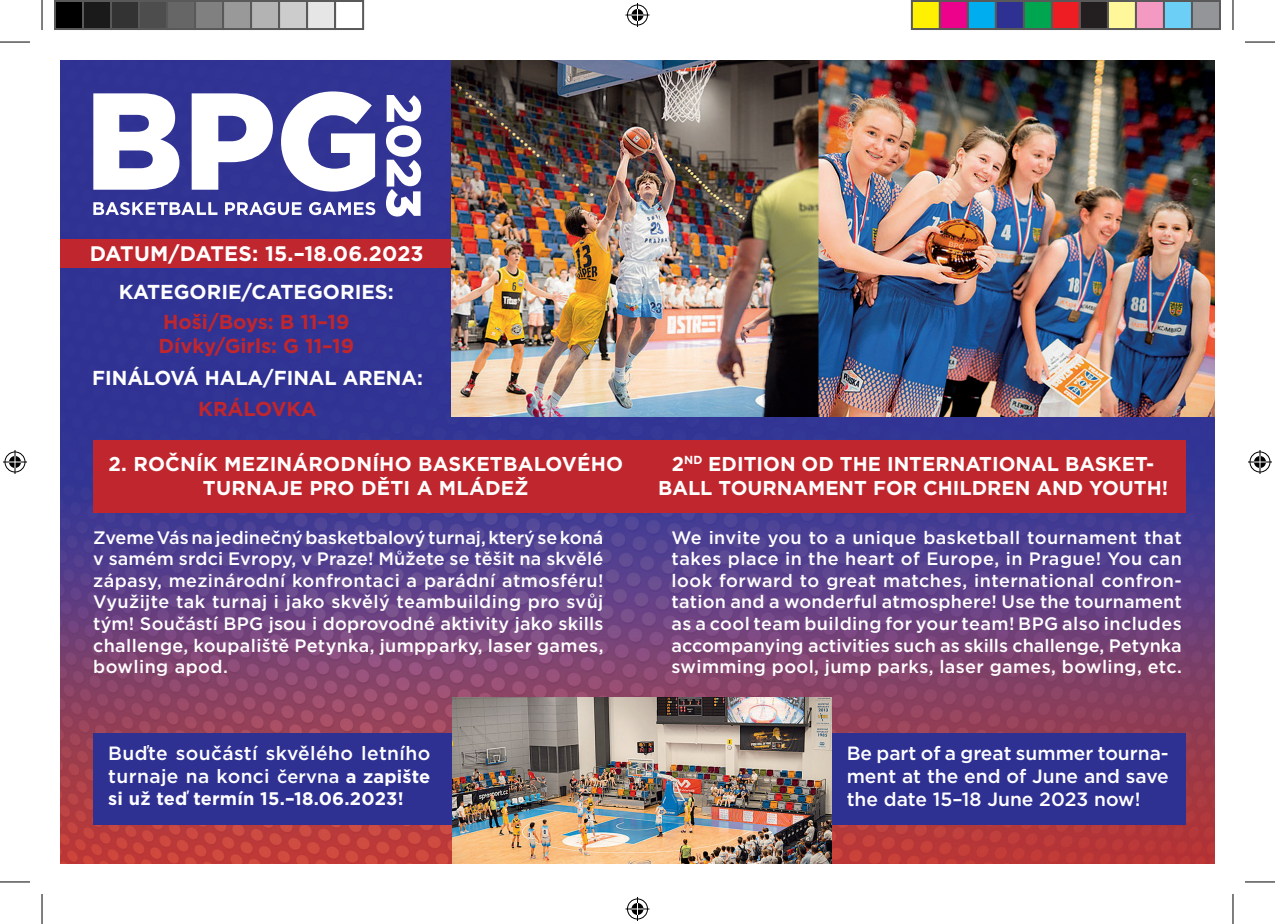
<style>
.page{position:relative;width:1275px;height:924px;background:#fff}
.page>*{position:absolute;margin:0;border:0;box-sizing:border-box;transform-origin:0 0}
.t1{font:700 21px "Gotham";letter-spacing:.01em;color:#fff}
.t2{font:700 20.2px "Gotham";color:#fff}
.t3{font:700 20.2px/24.2px "Gotham";color:#c0262d}
.t4{font:700 20px/24px "Gotham";letter-spacing:.01em;color:#fff;text-align:center}
.t5{font:500 19.2px/23px "Gotham";color:#fff;text-align:justify}
.t6{font:500 19.2px/23px "Gotham";letter-spacing:.02em;color:#fff}
.t7{font:700 18.2px "Gotham";letter-spacing:.01em;color:#fff}
.t8{font:500 18px/21.6px "Gotham";letter-spacing:.015em;color:#fff;text-align:justify}
.s1{font-size:18.2px}
.s2{font-weight:700;font-size:18.2px}
</style>
<div class="page">
<img style="left:60px;top:60px;width:1155px;height:803px">
<div style="left:42px;top:239px;width:428px;height:28px;background:#c0262d"></div>
<svg style="left:93px;top:91px;width:282px;height:100px"></svg>
<svg style="left:93px;top:202px;width:282px;height:13px"></svg>
<svg style="left:386px;top:95px;width:35px;height:121px"></svg>
<div style="left:93px;top:440px;width:1092px;height:72px;background:#c0262d"></div>
<div style="left:93px;top:733px;width:365px;height:91px;background:#2e3092"></div>
<div style="left:820px;top:733px;width:365px;height:91px;background:#2e3092"></div>
<img style="left:452px;top:697px;width:379px;height:166px">
<img style="left:452px;top:60px;width:763px;height:356px">
<div style="left:42px;top:43px;width:17px;height:838px;background:#fff"></div>
<hr style="left:0;top:42px;width:30px;height:1px;background:#000">
<hr style="left:1245px;top:42px;width:30px;height:1px;background:#000">
<hr style="left:0;top:881px;width:30px;height:1px;background:#000">
<hr style="left:1245px;top:881px;width:30px;height:1px;background:#000">
<hr style="left:42px;top:0;width:1px;height:30px;background:#000">
<hr style="left:42px;top:893px;width:1px;height:30px;background:#000">
<hr style="left:1232px;top:0;width:1px;height:30px;background:#000">
<hr style="left:1232px;top:893px;width:1px;height:30px;background:#000">
<svg style="left:625px;top:3px;width:24px;height:24px"></svg>
<svg style="left:625px;top:897px;width:24px;height:23px"></svg>
<svg style="left:3px;top:450px;width:24px;height:24px"></svg>
<svg style="left:1248px;top:450px;width:24px;height:24px"></svg>
<div style="left:55px;top:1px;width:28px;height:28px;background:#000"></div>
<div style="left:54px;top:0;width:30px;height:30px;border:2px solid #595959"></div>
<div style="left:83px;top:1px;width:28px;height:28px;background:#1a1a1a"></div>
<div style="left:82px;top:0;width:30px;height:30px;border:2px solid #595959"></div>
<div style="left:111px;top:1px;width:28px;height:28px;background:#333"></div>
<div style="left:110px;top:0;width:30px;height:30px;border:2px solid #595959"></div>
<div style="left:139px;top:1px;width:28px;height:28px;background:#4d4d4d"></div>
<div style="left:138px;top:0;width:30px;height:30px;border:2px solid #595959"></div>
<div style="left:167px;top:1px;width:28px;height:28px;background:#666"></div>
<div style="left:166px;top:0;width:30px;height:30px;border:2px solid #595959"></div>
<div style="left:195px;top:1px;width:28px;height:28px;background:#808080"></div>
<div style="left:194px;top:0;width:30px;height:30px;border:2px solid #595959"></div>
<div style="left:223px;top:1px;width:28px;height:28px;background:#999"></div>
<div style="left:222px;top:0;width:30px;height:30px;border:2px solid #595959"></div>
<div style="left:251px;top:1px;width:28px;height:28px;background:#b3b3b3"></div>
<div style="left:250px;top:0;width:30px;height:30px;border:2px solid #595959"></div>
<div style="left:279px;top:1px;width:28px;height:28px;background:#ccc"></div>
<div style="left:278px;top:0;width:30px;height:30px;border:2px solid #595959"></div>
<div style="left:307px;top:1px;width:28px;height:28px;background:#e6e6e6"></div>
<div style="left:306px;top:0;width:30px;height:30px;border:2px solid #595959"></div>
<div style="left:334px;top:0;width:30px;height:30px;border:2px solid #595959"></div>
<div style="left:912px;top:1px;width:28px;height:28px;background:#fff101"></div>
<div style="left:911px;top:0;width:30px;height:30px;border:2px solid #595959"></div>
<div style="left:940px;top:1px;width:28px;height:28px;background:#ed028c"></div>
<div style="left:939px;top:0;width:30px;height:30px;border:2px solid #595959"></div>
<div style="left:968px;top:1px;width:28px;height:28px;background:#00aeef"></div>
<div style="left:967px;top:0;width:30px;height:30px;border:2px solid #595959"></div>
<div style="left:996px;top:1px;width:28px;height:28px;background:#2e3092"></div>
<div style="left:995px;top:0;width:30px;height:30px;border:2px solid #595959"></div>
<div style="left:1024px;top:1px;width:28px;height:28px;background:#00a54f"></div>
<div style="left:1023px;top:0;width:30px;height:30px;border:2px solid #595959"></div>
<div style="left:1052px;top:1px;width:28px;height:28px;background:#ee1d23"></div>
<div style="left:1051px;top:0;width:30px;height:30px;border:2px solid #595959"></div>
<div style="left:1080px;top:1px;width:28px;height:28px;background:#231f20"></div>
<div style="left:1079px;top:0;width:30px;height:30px;border:2px solid #595959"></div>
<div style="left:1108px;top:1px;width:28px;height:28px;background:#fff79a"></div>
<div style="left:1107px;top:0;width:30px;height:30px;border:2px solid #595959"></div>
<div style="left:1136px;top:1px;width:28px;height:28px;background:#f499c2"></div>
<div style="left:1135px;top:0;width:30px;height:30px;border:2px solid #595959"></div>
<div style="left:1164px;top:1px;width:28px;height:28px;background:#6bcff6"></div>
<div style="left:1163px;top:0;width:30px;height:30px;border:2px solid #595959"></div>
<div style="left:1192px;top:1px;width:28px;height:28px;background:#939598"></div>
<div style="left:1191px;top:0;width:30px;height:30px;border:2px solid #595959"></div>
<p class="t1" style="left:90px;top:239px;width:106px">DATUM/DAT</p>
<p class="t1" style="left:224px;top:239px;width:201px">ES: 15.–18.06.2023</p>
<p class="t2" style="left:119px;top:278px;width:277px">KATEGORIE/CATEGORIES:</p>
<p class="t3" style="left:158px;top:309px;width:197px">HOŠI/BOYS: B 11–19<br>DÍVKY/GIRLS: G 11–19</p>
<p class="t2" style="left:92px;top:364px;width:332px">FINÁLOVÁ HALA/FINAL ARENA:</p>
<p class="t3" style="left:198px;top:396px;width:116px">KRÁLOVKA</p>
<p class="t4" style="left:109px;top:451px;width:397px">2. ROČNÍK MEZINÁRODNÍHO BASKETBA</p>
<p class="t4" style="left:534px;top:451px;width:91px">LOVÉHO</p>
<p class="t4" style="left:203px;top:475px;width:327px">TURNAJE PRO DĚTI A MLÁDEŽ</p>
<p class="t4" style="left:658px;top:451px;width:511px">2<sup>ND</sup> EDITION OD TH E INTERNATIONAL BASKET-<br>BALL TOURNAMENT FOR CH ILDREN AND YOUTH !</p>
<p class="t8" style="left:93px;top:526px;width:512px">Zveme Vás na jedinečný basketbalový turnaj, který se koná v samém srdci Evropy, v Praze! M ůžete se těšit na skvělé zápasy, mezinárodní konfrontaci a parádní atmosféru!<br>Využijte tak turnaj i jako skvělý teambuilding pro svůj tým! Součástí BPG jsou i doprovodné aktivity jako skills challenge, koupaliště Petynka, jumpparky, laser games, bowling apod.</p>
<p class="t8" style="left:671px;top:526px;width:512px">We invite you to a unique basketball tournament that takes place in the heart of Europe, in Prague! You can look forward to great matches, international confron&shy;tation and a wonderful atmosphere! Use the tournament as a cool team building for your team! BPG also includes accompanying activities such as skills challenge, Petynka swimming pool, jump parks, laser games, bowling, etc.</p>
<p class="t6" style="left:108px;top:741px;width:323px">Buďte součástí skvělého letního turnaje na konci <span class="s1">června</span> <span class="s2">A ZAPIŠTE</span></p>
<p class="t7" style="left:108px;top:786px;width:297px">SI UŽ TEĎ TERMÍN 15.–18.06.2023!</p>
<p class="t5" style="left:846px;top:741px;width:324px">Be part of a great summer tourna&shy;ment at the end of June and save the date 15–18 June 2023 now!</p>
</div>
